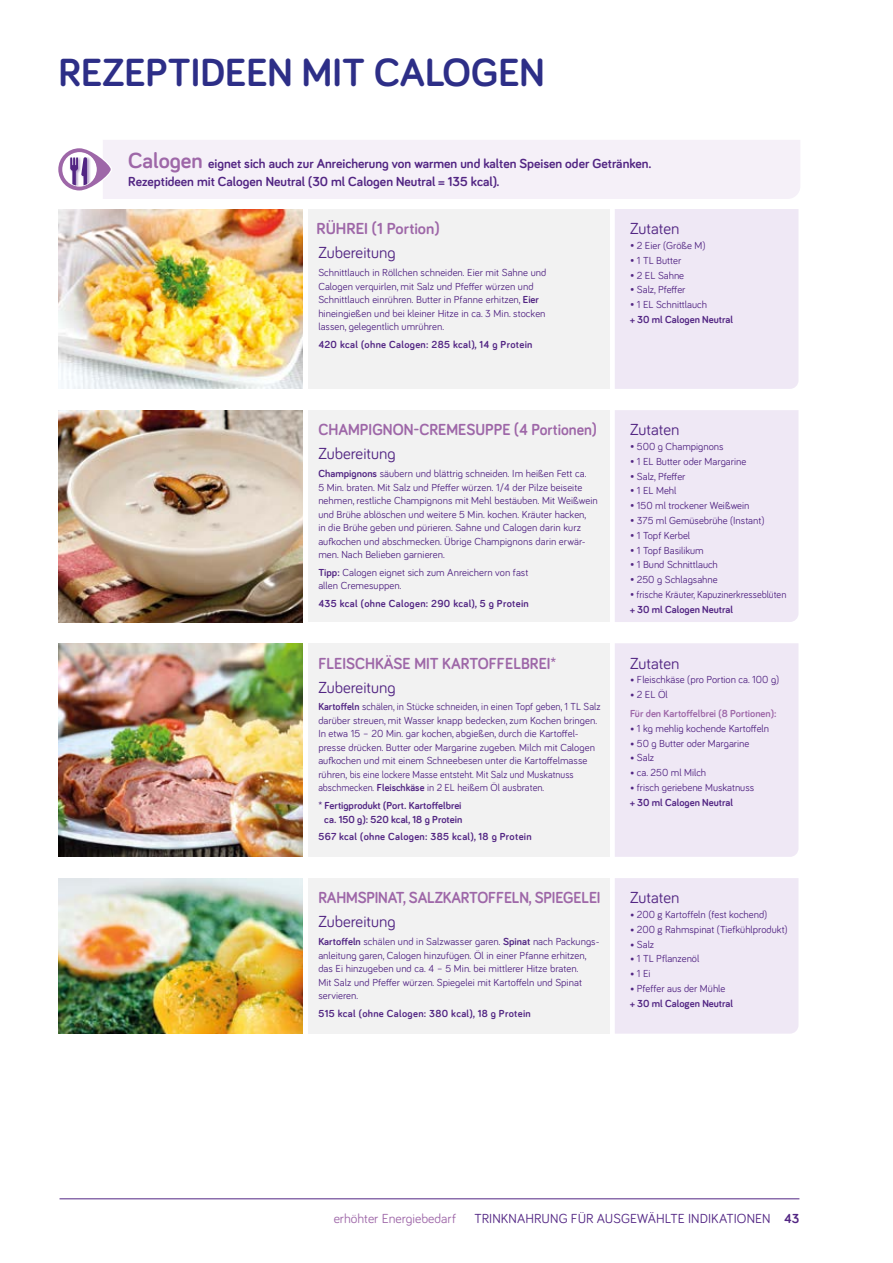
<style>
.page{position:relative;width:893px;height:1263px;background:#fff}
.page>*{position:absolute;margin:0;border:0;box-sizing:border-box;transform-origin:0 0}
.t1{font:700 40.5px "Bariol";color:#2d2e87}
.t2{font:16.5px "Bariol";color:#522583}
.t3{font:700 16.5px "Bariol";color:#9e67a8;scale:.95 1}
.t4{font:700 16.5px "Bariol";color:#9e67a8;scale:.94 1}
.t5{font:700 16.5px "Bariol";color:#9e67a8}
.t6{font:700 13.5px/18px "Bariol";color:#522583}
.t7{font:13.5px "Bariol";letter-spacing:.005em;color:#522583}
.t8{font:13.5px "Bariol";color:#9e67a8}
.t9{font:10.5px/13.5px "Bariol";letter-spacing:.005em;color:#522583}
.t10{font:700 10.5px "Bariol";letter-spacing:.025em;color:#522583}
.t11{font:700 10.5px/13.5px "Bariol";color:#522583;text-align:center}
.t12{font:10.5px "Bariol";letter-spacing:.005em;color:#522583;scale:.96 1}
.t13{font:700 10.5px "Bariol";color:#9e67a8}
.s1{font-size:22.5px;color:#9e67a8}
.s2{font-weight:700}
</style>
<div class="page">
<hr style="left:60px;top:1198px;width:739px;height:1px;background:#522583">
<div style="left:103px;top:140px;width:697px;height:59px;background:#f5f0f8"></div>
<svg style="left:57px;top:147px;width:55px;height:45px"></svg>
<svg style="left:58px;top:148px;width:53px;height:42px"></svg>
<svg style="left:62px;top:152px;width:35px;height:35px"></svg>
<div style="left:63px;top:153px;width:33px;height:33px;background:#fff;border-radius:50%"></div>
<div style="left:70px;top:157px;width:21px;height:29px;background:#522583;opacity:.5"></div>
<svg style="left:70px;top:157px;width:17px;height:29px"></svg>
<div style="left:615px;top:209px;width:183px;height:180px;background:#efe8f5"></div>
<div style="left:615px;top:878px;width:183px;height:156px;background:#efe8f5"></div>
<div style="left:615px;top:410px;width:183px;height:212px;background:#efe8f5"></div>
<div style="left:615px;top:643px;width:183px;height:214px;background:#efe8f5"></div>
<div style="left:308px;top:209px;width:301px;height:180px;background:#f2f2f2"></div>
<div style="left:308px;top:878px;width:301px;height:156px;background:#f2f2f2"></div>
<div style="left:308px;top:410px;width:301px;height:212px;background:#f2f2f2"></div>
<div style="left:308px;top:643px;width:301px;height:214px;background:#f2f2f2"></div>
<img style="left:59px;top:209px;width:243px;height:180px">
<img style="left:59px;top:410px;width:243px;height:212px">
<img style="left:59px;top:643px;width:243px;height:214px">
<img style="left:59px;top:878px;width:243px;height:156px">
<h1 class="t1" style="left:59px;top:45px;width:488px">REZEPTIDEEN MIT CALOGEN</h1>
<p class="t6" style="left:128px;top:154px;width:525px"><span class="s1">Calogen</span> eignet sich auch zur Anreicherung von warmen und kalten Speisen oder Getränken.<br>Rezeptideen mit Calogen Neutral (30 ml Calogen Neutral = 135 kcal).</p>
<h2 class="t2" style="left:630px;top:218px;width:51px">Zutaten</h2>
<p class="t9" style="left:630px;top:238px;width:77px">• 2 Eier (Größe M)</p>
<p class="t9" style="left:630px;top:253px;width:53px">• 1 TL Butter</p>
<p class="t9" style="left:630px;top:268px;width:56px">• 2 EL Sahne</p>
<p class="t9" style="left:630px;top:283px;width:57px">• Salz, Pfeffer</p>
<p class="t9" style="left:630px;top:297px;width:78px">• 1 EL Schnittlauch</p>
<p class="t11" style="left:630px;top:312px;width:104px">+ 30 ml Calogen Neutral</p>
<h2 class="t5" style="left:316px;top:217px;width:125px">RÜHREI (1 Portion)</h2>
<h2 class="t2" style="left:318px;top:241px;width:79px">Zubereitung</h2>
<p class="t9" style="left:318px;top:265px;width:230px">Schnittlauch in Röllchen schneiden. Eier mit Sahne und Calogen verquirlen, mit Salz und Pfeffer würzen und Schnittlauch einrühren. Butter in Pfanne erhitzen, <span class="s2">Eier </span>hineingießen und bei kleiner Hitze in ca. 3 Min. stocken lassen, gelegentlich umrühren.</p>
<p class="t10" style="left:318px;top:337px;width:216px">420 kcal (ohne Calogen: 285 kcal), 14 g Protein</p>
<h2 class="t3" style="left:318px;top:419px;width:295px">CHAMPIGNON-CREMESUPPE (4 Portionen)</h2>
<h2 class="t2" style="left:318px;top:443px;width:79px">Zubereitung</h2>
<p class="t9" style="left:318px;top:466px;width:281px"><span class="s2">Champignons</span> säubern und blättrig schneiden. Im heißen Fett ca.<br>5 Min. braten. Mit Salz und Pfeffer würzen. 1/4 der Pilze beiseite nehmen, restliche Champignons mit Mehl bestäuben. Mit Weißwein und Brühe ablöschen und weitere 5 Min. kochen. Kräuter hacken,<br>in die Brühe geben und pürieren. Sahne und Calogen darin kurz aufkochen und abschmecken. Übrige Champignons darin erwär&shy;men. Nach Belieben garnieren.</p>
<p class="t9" style="left:318px;top:565px;width:212px"><span class="s2">Tipp:</span> Calogen eignet sich zum Anreichern von fast allen Cremesuppen.</p>
<p class="t10" style="left:318px;top:596px;width:212px">435 kcal (ohne Calogen: 290 kcal), 5 g Protein</p>
<h2 class="t3" style="left:318px;top:652px;width:252px">FLEISCHKÄSE MIT KARTOFFELBREI*</h2>
<h2 class="t2" style="left:318px;top:676px;width:79px">Zubereitung</h2>
<p class="t9" style="left:318px;top:699px;width:284px"><span class="s2">Kartoffeln</span> schälen, in Stücke schneiden, in einen Topf geben, 1 TL Salz darüber streuen, mit Wasser knapp bedecken, zum Kochen bringen.<br>In etwa 15 – 20 Min. gar kochen, abgießen, durch die Kartoffel&shy;presse drücken. Butter oder Margarine zugeben. Milch mit Calogen aufkochen und mit einem Schneebesen unter die Kartoffelmasse rühren, bis eine lockere Masse entsteht. Mit Salz und Muskatnuss abschmecken. <span class="s2">Fleischkäse</span> in 2 EL heißem Öl ausbraten.</p>
<p class="t11" style="left:318px;top:798px;width:145px">* Fertigprodukt (Port. Kartoffelbrei ca. 150 g): 520 kcal, 18 g Protein</p>
<p class="t10" style="left:318px;top:829px;width:215px">567 kcal (ohne Calogen: 385 kcal), 18 g Protein</p>
<h2 class="t4" style="left:318px;top:886px;width:302px">RAHMSPINAT, SALZKARTOFFELN, SPIEGELEI</h2>
<h2 class="t2" style="left:318px;top:910px;width:79px">Zubereitung</h2>
<p class="t9" style="left:318px;top:934px;width:283px"><span class="s2">Kartoffeln</span> schälen und in Salzwasser garen. <span class="s2">Spinat</span> nach Packungs&shy;anleitung garen, Calogen hinzufügen. Öl in einer Pfanne erhitzen, das Ei hinzugeben und ca. 4 – 5 Min. bei mittlerer Hitze braten.<br>Mit Salz und Pfeffer würzen. Spiegelei mit Kartoffeln und Spinat servieren.</p>
<p class="t10" style="left:318px;top:1006px;width:214px">515 kcal (ohne Calogen: 380 kcal), 18 g Protein</p>
<h2 class="t2" style="left:630px;top:419px;width:51px">Zutaten</h2>
<p class="t9" style="left:630px;top:439px;width:95px">• 500 g Champignons</p>
<p class="t9" style="left:630px;top:454px;width:118px">• 1 EL Butter oder Margarine</p>
<p class="t9" style="left:630px;top:469px;width:57px">• Salz, Pfeffer</p>
<p class="t9" style="left:630px;top:484px;width:48px">• 1 EL Mehl</p>
<p class="t9" style="left:630px;top:498px;width:121px">• 150 ml trockener Weißwein</p>
<p class="t9" style="left:630px;top:513px;width:136px">• 375 ml Gemüsebrühe (Instant)</p>
<p class="t9" style="left:630px;top:528px;width:62px">• 1 Topf Kerbel</p>
<p class="t9" style="left:630px;top:543px;width:75px">• 1 Topf Basilikum</p>
<p class="t9" style="left:630px;top:557px;width:89px">• 1 Bund Schnittlauch</p>
<p class="t9" style="left:630px;top:572px;width:89px">• 250 g Schlagsahne</p>
<p class="t12" style="left:630px;top:587px;width:164px">• frische Kräuter, Kapuzinerkresseblüten</p>
<p class="t11" style="left:630px;top:602px;width:104px">+ 30 ml Calogen Neutral</p>
<h2 class="t2" style="left:630px;top:652px;width:51px">Zutaten</h2>
<p class="t9" style="left:630px;top:673px;width:151px">• Fleischkäse (pro Portion ca. 100 g)</p>
<p class="t9" style="left:630px;top:687px;width:39px">• 2 EL Öl</p>
<p class="t13" style="left:630px;top:706px;width:148px">Für den Kartoffelbrei (8 Portionen):</p>
<p class="t9" style="left:630px;top:721px;width:141px">• 1 kg mehlig kochende Kartoffeln</p>
<p class="t9" style="left:630px;top:736px;width:121px">• 50 g Butter oder Margarine</p>
<p class="t9" style="left:630px;top:751px;width:26px">• Salz</p>
<p class="t9" style="left:630px;top:765px;width:78px">• ca. 250 ml Milch</p>
<p class="t9" style="left:630px;top:780px;width:126px">• frisch geriebene Muskatnuss</p>
<p class="t11" style="left:630px;top:795px;width:104px">+ 30 ml Calogen Neutral</p>
<h2 class="t2" style="left:630px;top:887px;width:51px">Zutaten</h2>
<p class="t9" style="left:630px;top:907px;width:139px">• 200 g Kartoffeln (fest kochend)</p>
<p class="t9" style="left:630px;top:922px;width:159px">• 200 g Rahmspinat (Tiefkühlprodukt)</p>
<p class="t9" style="left:630px;top:937px;width:26px">• Salz</p>
<p class="t9" style="left:630px;top:952px;width:71px">• 1 TL Pflanzenöl</p>
<p class="t9" style="left:630px;top:966px;width:22px">• 1 Ei</p>
<p class="t9" style="left:630px;top:981px;width:97px">• Pfeffer aus der Mühle</p>
<p class="t11" style="left:630px;top:996px;width:104px">+ 30 ml Calogen Neutral</p>
<p class="t8" style="left:334px;top:1209px;width:124px">erhöhter Energiebedarf</p>
<p class="t7" style="left:474px;top:1209px;width:326px">TRINKNAHRUNG FÜR AUSGEWÄHLTE INDIKATIONEN <span class="s2">43</span></p>
</div>
